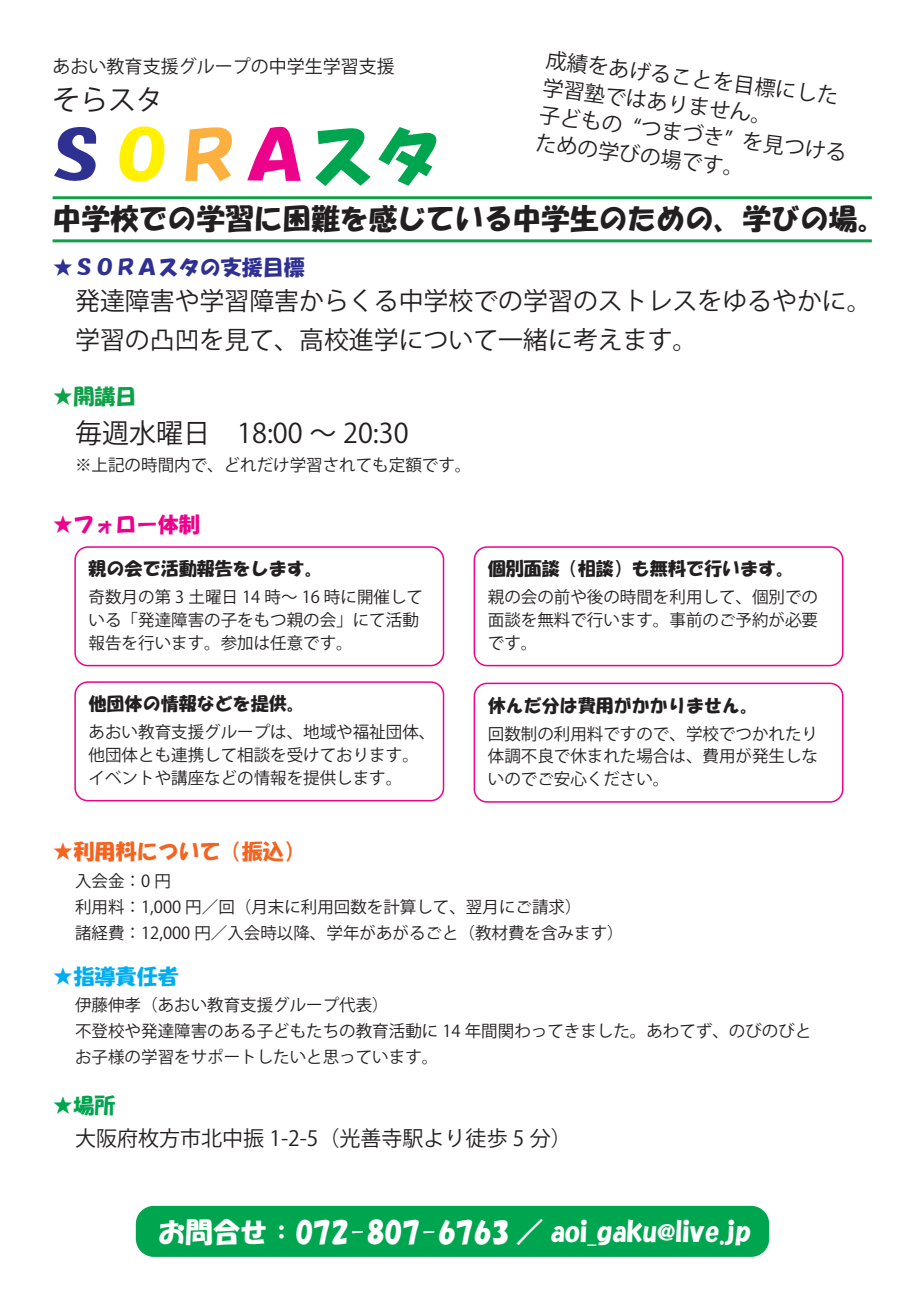
<style>
.page{position:relative;width:919px;height:1289px;background:#fff}
.page>*{position:absolute;margin:0;border:0;box-sizing:border-box;transform-origin:0 0}
.t1{font:66.6px "HGS Soei Kakupoptai";color:#00a54f}
.t2{font:28.8px "HGS Soei Kakupoptai";color:#231f20}
.t3{font:27.75px "Koz Go Pr 6 N";color:#231f20}
.t4{font:27.45px "HGS Soei Kakupoptai";color:#fff}
.t5{font:27px "Koz Go Pr 6 N";color:#231f20}
.t6{font:24.9px/39px "Koz Go Pr 6 N";color:#231f20}
.t7{font:21px/27.8px "Koz Go Pr 6 N";color:#231f20}
.t8{font:21px "HGS Soei Kakupoptai";color:#2e3092}
.t9{font:21px "HGS Soei Kakupoptai";color:#f36421}
.t10{font:21px "HGS Soei Kakupoptai";color:#ed028c}
.t11{font:21px "HGS Soei Kakupoptai";color:#00aeef}
.t12{font:21px "HGS Soei Kakupoptai";color:#0fa14a}
.t13{font:21px "HGS Soei Kakupoptai";color:#00a54f}
.t14{font:18px "HGS Soei Kakupoptai";color:#231f20}
.t15{font:18px "Koz Go Pr 6 N";color:#231f20}
.t16{font:16.5px/22.8px "Koz Go Pr 6 N";color:#231f20}
.s1{color:#2e3092}
.s2{color:#fff101}
.s3{color:#fbb03f}
.s4{color:#ed028c}
</style>
<div class="page">
<hr style="left:53px;top:196px;width:818px;height:3px;background:#0fa14a">
<hr style="left:53px;top:239px;width:818px;height:3px;background:#0fa14a">
<div style="left:74px;top:546px;width:370px;height:120px;border:2px solid #ed028c;border-radius:13px"></div>
<div style="left:74px;top:681px;width:370px;height:120px;border:2px solid #ed028c;border-radius:13px"></div>
<div style="left:473px;top:546px;width:370px;height:120px;border:2px solid #ed028c;border-radius:13px"></div>
<div style="left:473px;top:682px;width:370px;height:120px;border:2px solid #ed028c;border-radius:13px"></div>
<div style="left:136px;top:1205px;width:633px;height:51px;background:#00a54f;border-radius:18px"></div>
<p class="t7" style="left:547px;top:47px;width:311px;rotate:7deg">成績をあげることを目標にした学習塾ではありません。<br>子どもの “つまづき” を見つけるための学びの場です。</p>
<p class="t15" style="left:53px;top:57px;width:343px">あおい教育支援グループの中学生学習支援</p>
<h3 class="t3" style="left:53px;top:84px;width:112px">そらスタ</h3>
<h1 class="t1" style="left:42px;top:123px;width:401px"><span class="s1">Ｓ</span><span class="s2">Ｏ</span><span class="s3">Ｒ</span><span class="s4">Ａ</span>スタ</h1>
<h2 class="t2" style="left:53px;top:204px;width:835px">中学校での学習に困難を感じている中学生のための、学びの場。</h2>
<p class="t8" style="left:53px;top:257px;width:253px">★ＳＯＲＡスタの支援目標</p>
<h3 class="t6" style="left:75px;top:282px;width:798px">発達障害や学習障害からくる中学校での学習のストレスをゆるやかに。学習の凸凹を見て、高校進学について一緒に考えます。</h3>
<p class="t12" style="left:53px;top:386px;width:85px">★開講日</p>
<h3 class="t5" style="left:75px;top:417px;width:335px">毎週水曜日　18:00 ～ 20:30</h3>
<p class="t16" style="left:75px;top:454px;width:397px">※上記の時間内で、どれだけ学習されても定額です。</p>
<p class="t10" style="left:53px;top:513px;width:148px">★フォロー体制</p>
<p class="t14" style="left:89px;top:559px;width:235px">親の会で活動報告をします。</p>
<p class="t16" style="left:89px;top:586px;width:336px">奇数月の第 3 土曜日 14 時～ 16 時に開催している「発達障害の子をもつ親の会」にて活動報告を行います。参加は任意です。</p>
<p class="t14" style="left:89px;top:694px;width:217px">他団体の情報などを提供。</p>
<p class="t16" style="left:89px;top:721px;width:348px">あおい教育支援グループは、地域や福祉団体、他団体とも連携して相談を受けております。イベントや講座などの情報を提供します。</p>
<p class="t9" style="left:53px;top:840px;width:253px">★利用料について（振込）</p>
<p class="t14" style="left:488px;top:559px;width:307px">個別面談（相談）も無料で行います。</p>
<p class="t16" style="left:488px;top:586px;width:331px;text-align:justify">親の会の前や後の時間を利用して、個別での面談を無料で行います。事前のご予約が必要です。</p>
<p class="t14" style="left:488px;top:696px;width:271px">休んだ分は費用がかかりません。</p>
<p class="t16" style="left:488px;top:722px;width:331px;text-align:justify">回数制の利用料ですので、学校でつかれたり体調不良で休まれた場合は、費用が発生しないのでご安心ください。</p>
<p class="t16" style="left:75px;top:868px;width:550px;line-height:25.8px">入会金：0 円<br>利用料：1,000 円／回（月末に利用回数を計算して、翌月にご請求）<br>諸経費：12,000 円／入会時以降、学年があがるごと（教材費を含みます）</p>
<p class="t11" style="left:53px;top:965px;width:127px">★指導責任者</p>
<p class="t16" style="left:75px;top:992px;width:737px;line-height:25.8px">伊藤伸孝（あおい教育支援グループ代表）<br>不登校や発達障害のある子どもたちの教育活動に 14 年間関わってきました。あわてず、のびのびとお子様の学習をサポートしたいと思っています。</p>
<p class="t13" style="left:53px;top:1094px;width:64px">★場所</p>
<p class="t7" style="left:75px;top:1125px;width:498px">大阪府枚方市北中振 1-2-5（光善寺駅より徒歩 5 分）</p>
<h3 class="t4" style="left:158px;top:1217px;width:595px">お問合せ：072-807-6763 ／ aoi_gaku@live.jp</h3>
</div>
